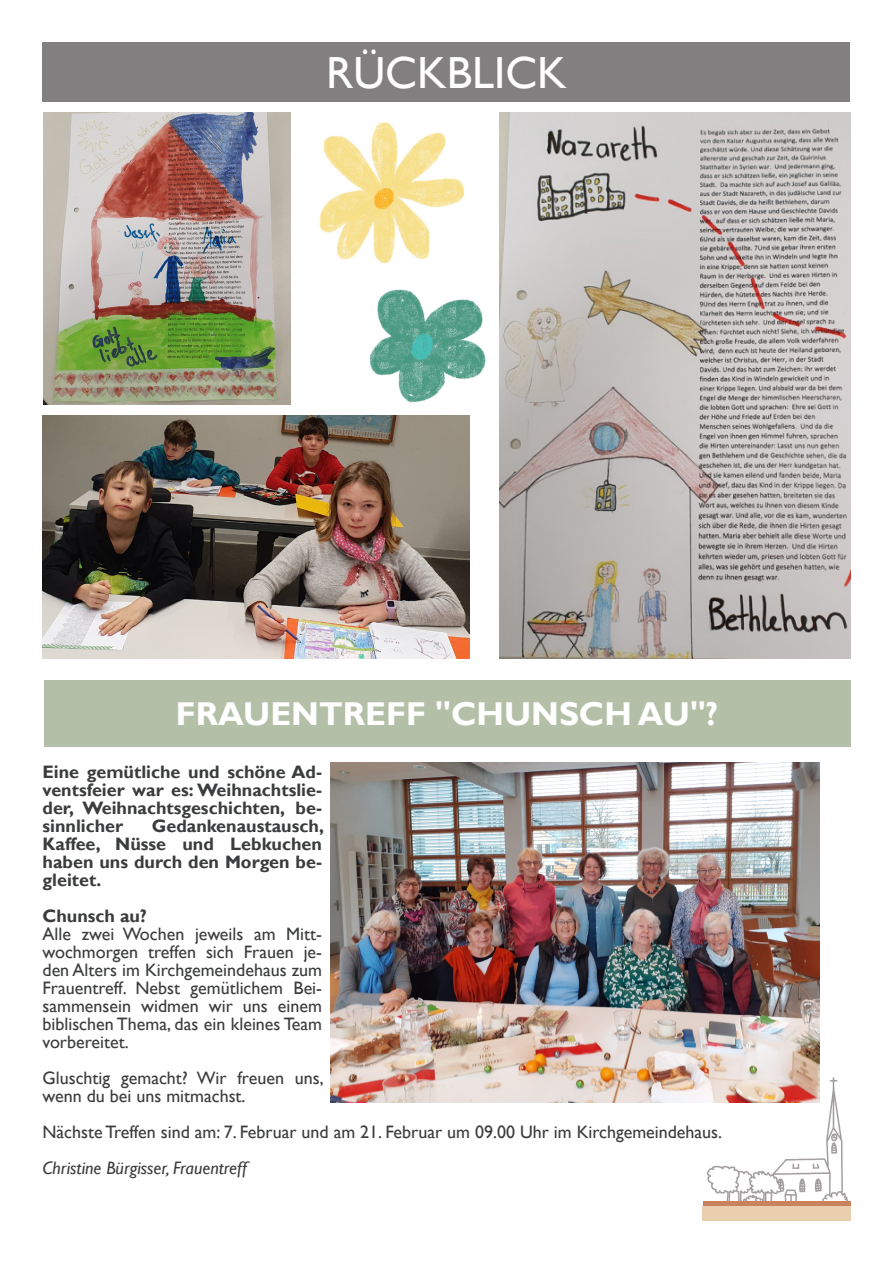
<style>
.page{position:relative;width:893px;height:1263px;background:#fff}
.page>*{position:absolute;margin:0;border:0;box-sizing:border-box;transform-origin:0 0}
.t1{font:45px "Gill Sans";color:#fff}
.t2{font:700 33px "Gill Sans";color:#fff}
.t3{font:18px/18px "Gill Sans";color:#3b3c3d;text-align:justify}
.t4{font:700 18px/18px "Gill Sans";color:#3b3c3d;text-align:justify}
.t5{font:italic 18px "Gill Sans";color:#3b3c3d}
</style>
<div class="page">
<img style="left:629px;top:1077px;width:219px;height:124px">
<div style="left:703px;top:1201px;width:147px;height:17px;background:#c9815e"></div>
<div style="left:702px;top:1206px;width:148px;height:14px;background:#eacfae"></div>
<div style="left:44px;top:680px;width:806px;height:67px;background:#b3bfa7"></div>
<img style="left:331px;top:762px;width:489px;height:340px">
<div style="left:43px;top:43px;width:807px;height:59px;background:#827f81"></div>
<img style="left:43px;top:415px;width:427px;height:244px">
<img style="left:44px;top:113px;width:246px;height:291px">
<img style="left:500px;top:113px;width:350px;height:546px">
<img style="left:319px;top:122px;width:146px;height:142px">
<img style="left:369px;top:289px;width:117px;height:114px">
<h1 class="t1" style="left:326px;top:47px;width:242px">RÜCKBLICK</h1>
<h2 class="t2" style="left:176px;top:694px;width:544px">FRAUENTREFF "CHUNSCH AU"?</h2>
<p class="t4" style="left:43px;top:763px;width:281px">Eine gemütliche und schöne Ad&shy;ventsfeier war es: Weihnachtslie&shy;der, Weihnachtsgeschichten, be&shy;sinnlicher</p>
<p class="t4" style="left:43px;top:817px;width:283px;text-indent:109px">Gedankenaustausch, Kaffee, Nüsse und Lebkuchen haben uns durch den Morgen be&shy;gleitet.</p>
<p class="t4" style="left:43px;top:907px;width:106px">Chunsch au?</p>
<p class="t3" style="left:43px;top:925px;width:281px">Alle zwei Wochen jeweils am Mitt&shy;wochmorgen treffen sich Frauen je&shy;den Alters im Kirchgemeindehaus zum Frauentreff. Nebst gemütlichem Bei&shy;sammensein widmen wir uns einem biblischen Thema, das ein kleines Team vorbereitet.</p>
<p class="t3" style="left:43px;top:1069px;width:283px">Gluschtig gemacht? Wir freuen uns, wenn du bei uns mitmachst.</p>
<p class="t3" style="left:43px;top:1123px;width:681px">Nächste Treffen sind am: 7. Februar und am 21. Februar um 09.00 Uhr im Kirchgemeindehaus.</p>
<p class="t5" style="left:43px;top:1157px;width:206px">Christine Bürgisser, Frauentreff</p>
</div>
